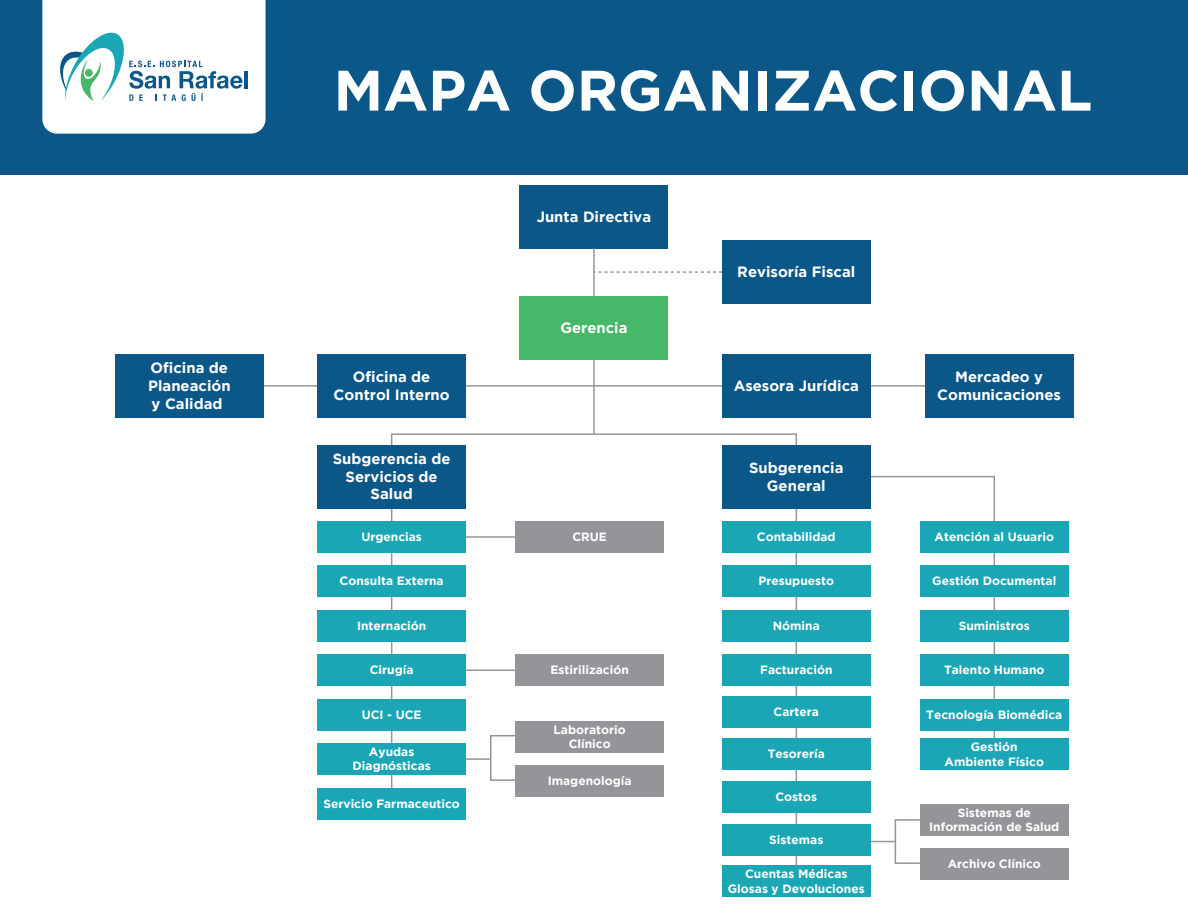
<style>
.page{position:relative;width:1188px;height:918px;background:#fff}
.page>*{position:absolute;margin:0;border:0;box-sizing:border-box;transform-origin:0 0}
.t1{font:700 57px "Gotham";color:#fff}
.t2{font:700 14.85px/17.9px "Gotham";color:#fff;text-align:center}
.t3{font:700 12px/14.4px "Gotham";color:#fff;text-align:center}
</style>
<div class="page">
<svg style="left:390px;top:433px;width:408px;height:432px"></svg>
<svg style="left:869px;top:475px;width:126px;height:263px"></svg>
<div style="left:722px;top:824px;width:149px;height:32px;background:#1ba6b6"></div>
<div style="left:920px;top:804px;width:149px;height:32px;background:#939598"></div>
<div style="left:920px;top:848px;width:149px;height:32px;background:#939598"></div>
<svg style="left:871px;top:841px;width:24px;height:1px"></svg>
<div style="left:895px;top:819px;width:26px;height:45px;border:2px solid #939598"></div>
<svg style="left:595px;top:271px;width:127px;height:2px"></svg>
<hr style="left:209px;top:385px;width:770px;height:2px;background:#939598">
<hr style="left:593px;top:383px;width:2px;height:51px;background:#939598">
<div style="left:0;top:0;width:1188px;height:174px;background:#0b5787"></div>
<svg style="left:42px;top:0;width:224px;height:134px"></svg>
<div style="left:520px;top:185px;width:148px;height:63px;background:#0b5787"></div>
<div style="left:722px;top:240px;width:149px;height:64px;background:#0b5787"></div>
<hr style="left:593px;top:248px;width:2px;height:135px;background:#939598">
<div style="left:115px;top:354px;width:149px;height:64px;background:#0b5787"></div>
<div style="left:722px;top:354px;width:149px;height:64px;background:#0b5787"></div>
<div style="left:722px;top:521px;width:149px;height:32px;background:#1ba6b6"></div>
<div style="left:722px;top:565px;width:149px;height:32px;background:#1ba6b6"></div>
<div style="left:722px;top:654px;width:149px;height:32px;background:#1ba6b6"></div>
<div style="left:722px;top:696px;width:149px;height:31px;background:#1ba6b6"></div>
<div style="left:722px;top:610px;width:149px;height:32px;background:#1ba6b6"></div>
<div style="left:722px;top:445px;width:149px;height:63px;background:#0b5787"></div>
<div style="left:317px;top:354px;width:149px;height:64px;background:#0b5787"></div>
<div style="left:925px;top:354px;width:149px;height:64px;background:#0b5787"></div>
<div style="left:520px;top:296px;width:148px;height:64px;background:#47b769"></div>
<div style="left:317px;top:521px;width:149px;height:32px;background:#1ba6b6"></div>
<div style="left:317px;top:565px;width:149px;height:32px;background:#1ba6b6"></div>
<div style="left:317px;top:610px;width:149px;height:32px;background:#1ba6b6"></div>
<div style="left:317px;top:654px;width:149px;height:32px;background:#1ba6b6"></div>
<div style="left:317px;top:699px;width:149px;height:32px;background:#1ba6b6"></div>
<div style="left:317px;top:743px;width:149px;height:32px;background:#1ba6b6"></div>
<div style="left:317px;top:788px;width:149px;height:31px;background:#1ba6b6"></div>
<div style="left:515px;top:521px;width:149px;height:32px;background:#939598"></div>
<div style="left:515px;top:721px;width:149px;height:32px;background:#939598"></div>
<div style="left:515px;top:765px;width:149px;height:32px;background:#939598"></div>
<div style="left:722px;top:738px;width:149px;height:32px;background:#1ba6b6"></div>
<div style="left:722px;top:865px;width:149px;height:32px;background:#1ba6b6"></div>
<div style="left:722px;top:781px;width:149px;height:32px;background:#1ba6b6"></div>
<div style="left:920px;top:565px;width:149px;height:32px;background:#1ba6b6"></div>
<div style="left:920px;top:610px;width:149px;height:32px;background:#1ba6b6"></div>
<div style="left:920px;top:699px;width:149px;height:32px;background:#1ba6b6"></div>
<div style="left:920px;top:738px;width:149px;height:32px;background:#1ba6b6"></div>
<div style="left:920px;top:654px;width:149px;height:32px;background:#1ba6b6"></div>
<div style="left:920px;top:521px;width:149px;height:32px;background:#1ba6b6"></div>
<hr style="left:466px;top:536px;width:49px;height:2px;background:#939598">
<div style="left:515px;top:654px;width:149px;height:32px;background:#939598"></div>
<hr style="left:466px;top:670px;width:49px;height:1px;background:#939598">
<hr style="left:466px;top:758px;width:25px;height:2px;background:#939598">
<div style="left:490px;top:735px;width:26px;height:46px;border:2px solid #939598"></div>
<div style="left:317px;top:445px;width:149px;height:63px;background:#0b5787"></div>
<p class="t2" style="left:148px;top:359px;width:84px;text-align:left">Oficina de<br>Planeación y Calidad</p>
<h1 class="t1" style="left:334px;top:57px;width:760px">MAPA ORGANIZACIONAL</h1>
<p class="t2" style="left:537px;top:207px;width:116px">Junta Directiva</p>
<p class="t2" style="left:560px;top:318px;width:69px">Gerencia</p>
<p class="t2" style="left:737px;top:263px;width:120px">Revisoría Fiscal</p>
<p class="t2" style="left:334px;top:367px;width:118px">Oficina de<br>Control Interno</p>
<p class="t2" style="left:937px;top:367px;width:125px">Mercadeo y<br>Comunicaciones</p>
<p class="t2" style="left:734px;top:376px;width:127px">Asesora Jurídica</p>
<p class="t2" style="left:333px;top:449px;width:119px">Subgerencia de<br>Servicios de<br>Salud</p>
<p class="t3" style="left:361px;top:529px;width:62px">Urgencias</p>
<p class="t3" style="left:340px;top:574px;width:106px">Consulta Externa</p>
<p class="t3" style="left:357px;top:618px;width:71px">Internación</p>
<p class="t3" style="left:370px;top:663px;width:45px">Cirugía</p>
<p class="t3" style="left:362px;top:707px;width:62px">UCI - UCE</p>
<p class="t3" style="left:353px;top:744px;width:80px">Ayudas<br>Diagnósticas</p>
<p class="t3" style="left:323px;top:796px;width:138px">Servicio Farmaceutico</p>
<p class="t3" style="left:572px;top:529px;width:36px">CRUE</p>
<p class="t3" style="left:551px;top:663px;width:80px">Estirilización</p>
<p class="t3" style="left:554px;top:722px;width:74px">Laboratorio<br>Clínico</p>
<p class="t3" style="left:548px;top:774px;width:85px">Imagenología</p>
<p class="t2" style="left:749px;top:458px;width:96px">Subgerencia<br>General</p>
<p class="t3" style="left:757px;top:529px;width:80px">Contabilidad</p>
<p class="t3" style="left:758px;top:574px;width:77px">Presupuesto</p>
<p class="t3" style="left:773px;top:618px;width:49px">Nómina</p>
<p class="t3" style="left:760px;top:663px;width:74px">Facturación</p>
<p class="t3" style="left:774px;top:704px;width:47px">Cartera</p>
<p class="t3" style="left:768px;top:747px;width:59px">Tesorería</p>
<p class="t3" style="left:775px;top:790px;width:43px">Costos</p>
<p class="t3" style="left:769px;top:832px;width:56px">Sistemas</p>
<p class="t3" style="left:728px;top:867px;width:138px">Cuentas Médicas<br>Glosas y Devoluciones</p>
<p class="t3" style="left:935px;top:529px;width:121px">Atención al Usuario</p>
<p class="t3" style="left:932px;top:574px;width:126px">Gestión Documental</p>
<p class="t3" style="left:959px;top:618px;width:73px">Suministros</p>
<p class="t3" style="left:944px;top:663px;width:102px">Talento Humano</p>
<p class="t3" style="left:926px;top:707px;width:138px">Tecnología Biomédica</p>
<p class="t3" style="left:945px;top:740px;width:101px">Gestión<br>Ambiente Físico</p>
<p class="t3" style="left:929px;top:805px;width:132px">Sistemas de<br>Información de Salud</p>
<p class="t3" style="left:948px;top:857px;width:95px">Archivo Clínico</p>
</div>
